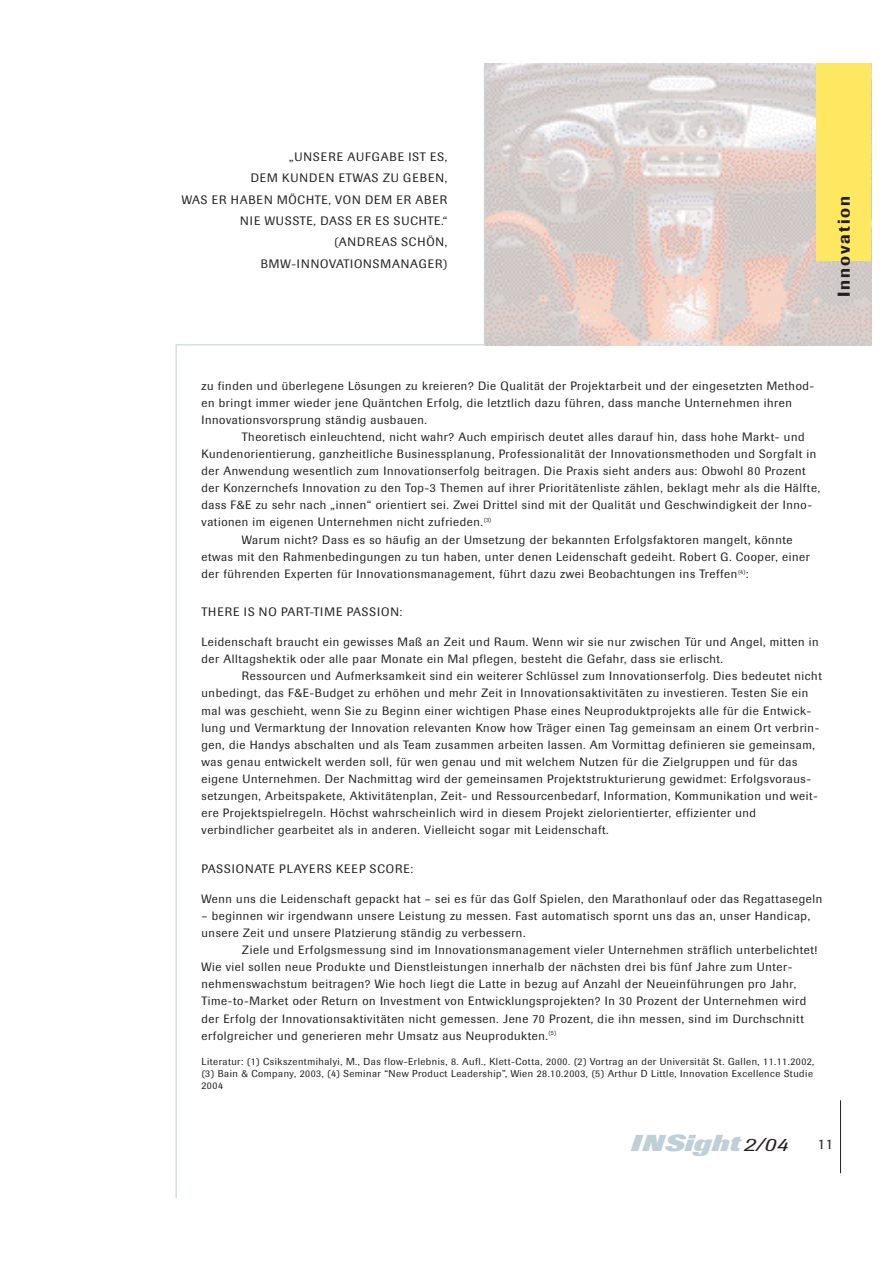
<style>
.page{position:relative;width:893px;height:1262px;background:#fff}
.page>*{position:absolute;margin:0;border:0;box-sizing:border-box;transform-origin:0 0}
.t1{font:italic 800 22.8px "Imago";color:#bfcfd8;scale:1.26 1}
.t2{font:500 17.1px "Imago";letter-spacing:.115em;color:#231f20}
.t3{font:14.25px "Imago";color:#231f20}
.t4{font:12.15px/21.3px "Imago";letter-spacing:.07em;color:#231f20;text-align:right}
.t5{font:12px/17.1px "Imago";letter-spacing:.05em;color:#231f20}
.t6{font:10.05px/12px "Imago";letter-spacing:.05em;color:#231f20}
.s1{font-weight:400;font-size:18.6px;color:#231f20}
</style>
<div class="page">
<hr style="left:840px;top:1100px;width:1px;height:73px;background:#231f20">
<img style="left:485px;top:63px;width:386px;height:282px">
<hr style="left:176px;top:344px;width:308px;height:1px;background:#bfcfd8">
<hr style="left:176px;top:345px;width:1px;height:852px;background:#bfcfd8">
<hr style="left:484px;top:63px;width:1px;height:282px;background:#bfcfd8">
<div style="left:816px;top:63px;width:55px;height:197px;background:#ffe861"></div>
<p class="t4" style="left:182px;top:147px;width:267px">„UNSERE AUFGABE IST ES,<br>DEM KUNDEN ETWAS ZU GEBEN,<br>WAS ER HABEN MÖCHTE, VON DEM ER ABER<br>NIE WUSSTE, DASS ER ES SUCHTE.“ (ANDREAS SCHÖN,<br>BMW-INNOVATIONSMANAGER)</p>
<h2 class="t2" style="left:837px;top:297px;width:103px;rotate:-90deg">Innovation</h2>
<p class="t5" style="left:201px;top:378px;width:614px">zu finden und überlegene Lösungen zu kreieren? Die Qualität der Projektarbeit und der eingesetzten Method&shy;en bringt immer wieder jene Quäntchen Erfolg, die letztlich dazu führen, dass manche Unternehmen ihren<br>Innovationsvorsprung ständig ausbauen.</p>
<p class="t5" style="left:242px;top:429px;width:564px">Theoretisch einleuchtend, nicht wahr? Auch empirisch deutet alles darauf hin, dass hohe Markt- und</p>
<p class="t5" style="left:201px;top:446px;width:616px">Kundenorientierung, ganzheitliche Businessplanung, Professionalität der Innovationsmethoden und Sorgfalt in</p>
<p class="t5" style="left:201px;top:463px;width:605px">der Anwendung wesentlich zum Innovationserfolg beitragen. Die Praxis sieht anders aus: Obwohl 80 Prozent</p>
<p class="t5" style="left:201px;top:480px;width:620px">der Konzernchefs Innovation zu den Top-3 Themen auf ihrer Prioritätenliste zählen, beklagt mehr als die Hälfte,</p>
<p class="t5" style="left:201px;top:498px;width:612px">dass F&amp;E zu sehr nach „innen“ orientiert sei. Zwei Drittel sind mit der Qualität und Geschwindigkeit der Inno-</p>
<p class="t5" style="left:201px;top:515px;width:291px">vationen im eigenen Unternehmen nicht zufrieden.<sup>(3)</sup></p>
<p class="t5" style="left:242px;top:532px;width:552px">Warum nicht? Dass es so häufig an der Umsetzung der bekannten Erfolgsfaktoren mangelt, könnte</p>
<p class="t5" style="left:201px;top:549px;width:609px">etwas mit den Rahmenbedingungen zu tun haben, unter denen Leidenschaft gedeiht. Robert G. Cooper, einer</p>
<p class="t5" style="left:201px;top:566px;width:548px">der führenden Experten für Innovationsmanagement, führt dazu zwei Beobachtungen ins Treffen<sup>(4)</sup>:</p>
<p class="t4" style="left:201px;top:602px;width:202px">THERE IS NO PART-TIME PASSION:</p>
<p class="t5" style="left:201px;top:634px;width:618px">Leidenschaft braucht ein gewisses Maß an Zeit und Raum. Wenn wir sie nur zwischen Tür und Angel, mitten in der Alltagshektik oder alle paar Monate ein Mal pflegen, besteht die Gefahr, dass sie erlischt.</p>
<p class="t5" style="left:201px;top:669px;width:622px;text-indent:40px">Ressourcen und Aufmerksamkeit sind ein weiterer Schlüssel zum Innovationserfolg. Dies bedeutet nicht unbedingt, das F&amp;E-Budget zu erhöhen und mehr Zeit in Innovationsaktivitäten zu investieren. Testen Sie ein mal was geschieht, wenn Sie zu Beginn einer wichtigen Phase eines Neuproduktprojekts alle für die Entwick&shy;lung und Vermarktung der Innovation relevanten Know how Träger einen Tag gemeinsam an einem Ort verbrin&shy;gen, die Handys abschalten und als Team zusammen arbeiten lassen. Am Vormittag definieren sie gemeinsam, was genau entwickelt werden soll, für wen genau und mit welchem Nutzen für die Zielgruppen und für das eigene Unternehmen. Der Nachmittag wird der gemeinsamen Projektstrukturierung gewidmet: Erfolgsvoraus&shy;setzungen, Arbeitspakete, Aktivitätenplan, Zeit- und Ressourcenbedarf, Information, Kommunikation und weit&shy;ere Projektspielregeln. Höchst wahrscheinlich wird in diesem Projekt zielorientierter, effizienter und verbindlicher gearbeitet als in anderen. Vielleicht sogar mit Leidenschaft.</p>
<p class="t4" style="left:201px;top:859px;width:213px">PASSIONATE PLAYERS KEEP SCORE:</p>
<p class="t5" style="left:201px;top:891px;width:622px">Wenn uns die Leidenschaft gepackt hat – sei es für das Golf Spielen, den Marathonlauf oder das Regattasegeln</p>
<p class="t5" style="left:201px;top:908px;width:610px">– beginnen wir irgendwann unsere Leistung zu messen. Fast automatisch spornt uns das an, unser Handicap, unsere Zeit und unsere Platzierung ständig zu verbessern.</p>
<p class="t5" style="left:201px;top:942px;width:617px;text-indent:40px">Ziele und Erfolgsmessung sind im Innovationsmanagement vieler Unternehmen sträflich unterbelichtet!<br>Wie viel sollen neue Produkte und Dienstleistungen innerhalb der nächsten drei bis fünf Jahre zum Unter&shy;nehmenswachstum beitragen? Wie hoch liegt die Latte in bezug auf Anzahl der Neueinführungen pro Jahr, Time-to-Market oder Return on Investment von Entwicklungsprojekten? In 30 Prozent der Unternehmen wird der Erfolg der Innovationsaktivitäten nicht gemessen. Jene 70 Prozent, die ihn messen, sind im Durchschnitt erfolgreicher und generieren mehr Umsatz aus Neuprodukten.<sup>(5)</sup></p>
<p class="t6" style="left:201px;top:1056px;width:614px">Literatur: (1) Csikszentmihalyi, M., Das flow-Erlebnis, 8. Aufl., Klett-Cotta, 2000. (2) Vortrag an der Universität St. Gallen, 11.11.2002, (3) Bain &amp; Company, 2003, (4) Seminar “New Product Leadership”, Wien 28.10.2003, (5) Arthur D Little, Innovation Excellence Studie<br>2004</p>
<h1 class="t1" style="left:631px;top:1135px;width:126px">INSight <span class="s1">2/04</span></h1>
<p class="t3" style="left:818px;top:1139px;width:16px">11</p>
</div>
